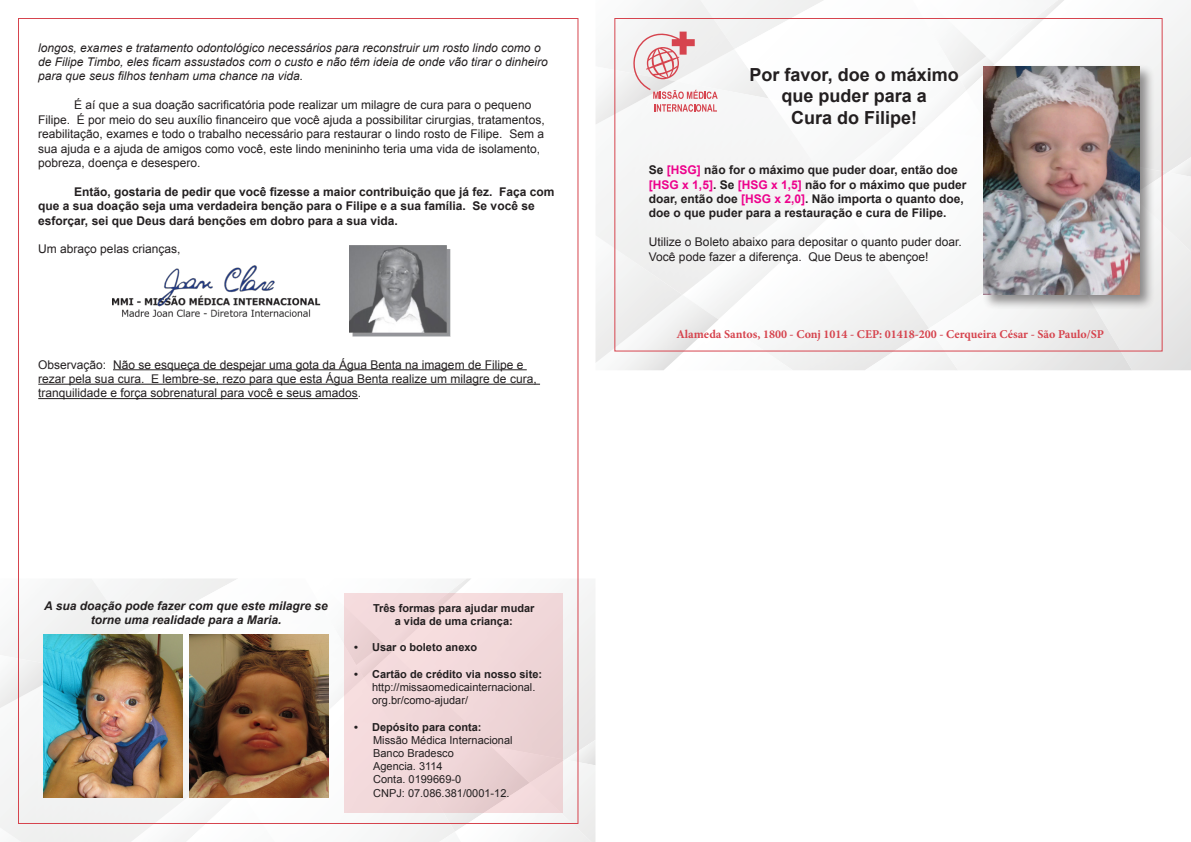
<style>
.page{position:relative;width:1191px;height:842px;background:#fff}
.page>*{position:absolute;margin:0;border:0;box-sizing:border-box;transform-origin:0 0}
.t1{font:700 18px "Arial";color:#231f20}
.t2{font:12px/14.4px "Arial";color:#231f20}
.t3{font:700 12px/14.4px "Arial";color:#231f20}
.t4{font:italic 12px/14.4px "Arial";color:#231f20}
.t5{font:700 12px "Minion Pro";color:#d6444e}
.t6{font:italic 700 12px/14.4px "Arial";color:#231f20;text-align:center}
.t7{font:11px/13.2px "Arial";color:#231f20}
.t8{font:700 11px "Arial";color:#231f20}
.s1{color:#ed028c}
</style>
<div class="page">
<img style="left:281px;top:797px;width:144px;height:45px">
<img style="left:393px;top:812px;width:62px;height:20px">
<img style="left:563px;top:578px;width:32px;height:168px">
<img style="left:565px;top:740px;width:30px;height:20px">
<img style="left:224px;top:797px;width:57px;height:9px">
<img style="left:455px;top:812px;width:74px;height:19px">
<img style="left:449px;top:579px;width:17px;height:14px">
<img style="left:529px;top:760px;width:66px;height:82px">
<img style="left:132px;top:579px;width:212px;height:130px">
<img style="left:0;top:668px;width:224px;height:174px">
<img style="left:0;top:651px;width:43px;height:70px">
<hr style="left:113px;top:369px;width:414px;height:1px;background:#231f20">
<hr style="left:38px;top:384px;width:502px;height:1px;background:#231f20">
<hr style="left:38px;top:398px;width:320px;height:1px;background:#231f20">
<div style="left:1135px;top:8px;width:56px;height:151px;background:#f1f1f1"></div>
<img style="left:1155px;top:159px;width:12px;height:13px">
<img style="left:1167px;top:152px;width:24px;height:20px">
<img style="left:966px;top:78px;width:15px;height:60px">
<img style="left:865px;top:328px;width:64px;height:42px">
<div style="left:1132px;top:259px;width:59px;height:111px;background:#e8e8e8"></div>
<img style="left:986px;top:0;width:78px;height:56px">
<div style="left:1155px;top:172px;width:36px;height:87px;background:#f2f2f2"></div>
<img style="left:618px;top:300px;width:100px;height:70px">
<img style="left:596px;top:295px;width:86px;height:68px">
<img style="left:958px;top:33px;width:28px;height:45px">
<img style="left:734px;top:0;width:224px;height:123px">
<img style="left:596px;top:81px;width:230px;height:214px">
<img style="left:596px;top:66px;width:79px;height:59px">
<svg style="left:632px;top:31px;width:85px;height:81px"></svg>
<img style="left:349px;top:246px;width:101px;height:90px">
<img style="left:113px;top:266px;width:208px;height:50px">
<img style="left:43px;top:634px;width:139px;height:163px">
<img style="left:190px;top:634px;width:139px;height:163px">
<div style="left:344px;top:593px;width:219px;height:219px;background:#f2d8da"></div>
<div style="left:981px;top:64px;width:174px;height:246px;background:#231f20;opacity:.5"></div>
<img style="left:984px;top:67px;width:155px;height:228px">
<p class="t4" style="left:38px;top:40px;width:511px">longos, exames e tratamento odontológico necessários para reconstruir um rosto lindo como o de Filipe Timbo, eles ficam assustados com o custo e não têm ideia de onde vão tirar o dinheiro para que seus filhos tenham uma chance na vida.</p>
<p class="t2" style="left:38px;top:98px;width:508px;text-indent:36px">É aí que a sua doação sacrificatória pode realizar um milagre de cura para o pequeno Filipe. É por meio do seu auxílio financeiro que você ajuda a possibilitar cirurgias, tratamentos, reabilitação, exames e todo o trabalho necessário para restaurar o lindo rosto de Filipe. Sem a sua ajuda e a ajuda de amigos como você, este lindo menininho teria uma vida de isolamento, pobreza, doença e desespero.</p>
<p class="t3" style="left:38px;top:185px;width:518px;text-indent:36px">Então, gostaria de pedir que você fizesse a maior contribuição que já fez. Faça com que a sua doação seja uma verdadeira benção para o Filipe e a sua família. Se você se esforçar, sei que Deus dará benções em dobro para a sua vida.</p>
<p class="t2" style="left:38px;top:242px;width:144px">Um abraço pelas crianças,</p>
<p class="t2" style="left:38px;top:357px;width:500px">Observação: Não se esqueça de despejar uma gota da Água Benta na imagem de Filipe e rezar pela sua cura. E lembre-se, rezo para que esta Água Benta realize um milagre de cura, tranquilidade e força sobrenatural para você e seus amados.</p>
<p class="t6" style="left:44px;top:599px;width:285px">A sua doação pode fazer com que este milagre se torne uma realidade para a Maria.</p>
<p class="t8" style="left:373px;top:600px;width:163px">Três formas para ajudar mudar</p>
<p class="t8" style="left:395px;top:614px;width:119px">a vida de uma criança:</p>
<p class="t8" style="left:354px;top:640px;width:125px">• Usar o boleto anexo</p>
<p class="t8" style="left:354px;top:666px;width:189px">• Cartão de crédito via nosso site:</p>
<p class="t7" style="left:372px;top:681px;width:165px">http://missaomedicainternacional. org.br/como-ajudar/</p>
<p class="t8" style="left:354px;top:719px;width:129px">• Depósito para conta:</p>
<p class="t7" style="left:373px;top:733px;width:141px">Missão Médica Internacional</p>
<p class="t7" style="left:373px;top:747px;width:82px">Banco Bradesco</p>
<p class="t7" style="left:373px;top:760px;width:71px">Agencia. 3114</p>
<p class="t7" style="left:373px;top:773px;width:90px">Conta. 0199669-0</p>
<p class="t7" style="left:373px;top:786px;width:138px">CNPJ: 07.086.381/0001-12.</p>
<p class="t1" style="left:749px;top:62px;width:211px">Por favor, doe o máximo</p>
<p class="t1" style="left:781px;top:84px;width:147px">que puder para a</p>
<p class="t1" style="left:791px;top:106px;width:128px">Cura do Filipe!</p>
<p class="t3" style="left:649px;top:163px;width:319px">Se <span class="s1">[HSG]</span> não for o máximo que puder doar, então doe <span class="s1">[HSG x 1,5]</span>. Se <span class="s1">[HSG x 1,5]</span> não for o máximo que puder doar, então doe <span class="s1">[HSG x 2,0]</span>. Não importa o quanto doe, doe o que puder para a restauração e cura de Filipe.</p>
<p class="t2" style="left:649px;top:235px;width:314px">Utilize o Boleto abaixo para depositar o quanto puder doar.<br>Você pode fazer a diferença. Que Deus te abençoe!</p>
<p class="t5" style="left:676px;top:326px;width:429px">Alameda Santos, 1800 - Conj 1014 - CEP: 01418-200 - Cerqueira César - São Paulo/SP</p>
</div>
